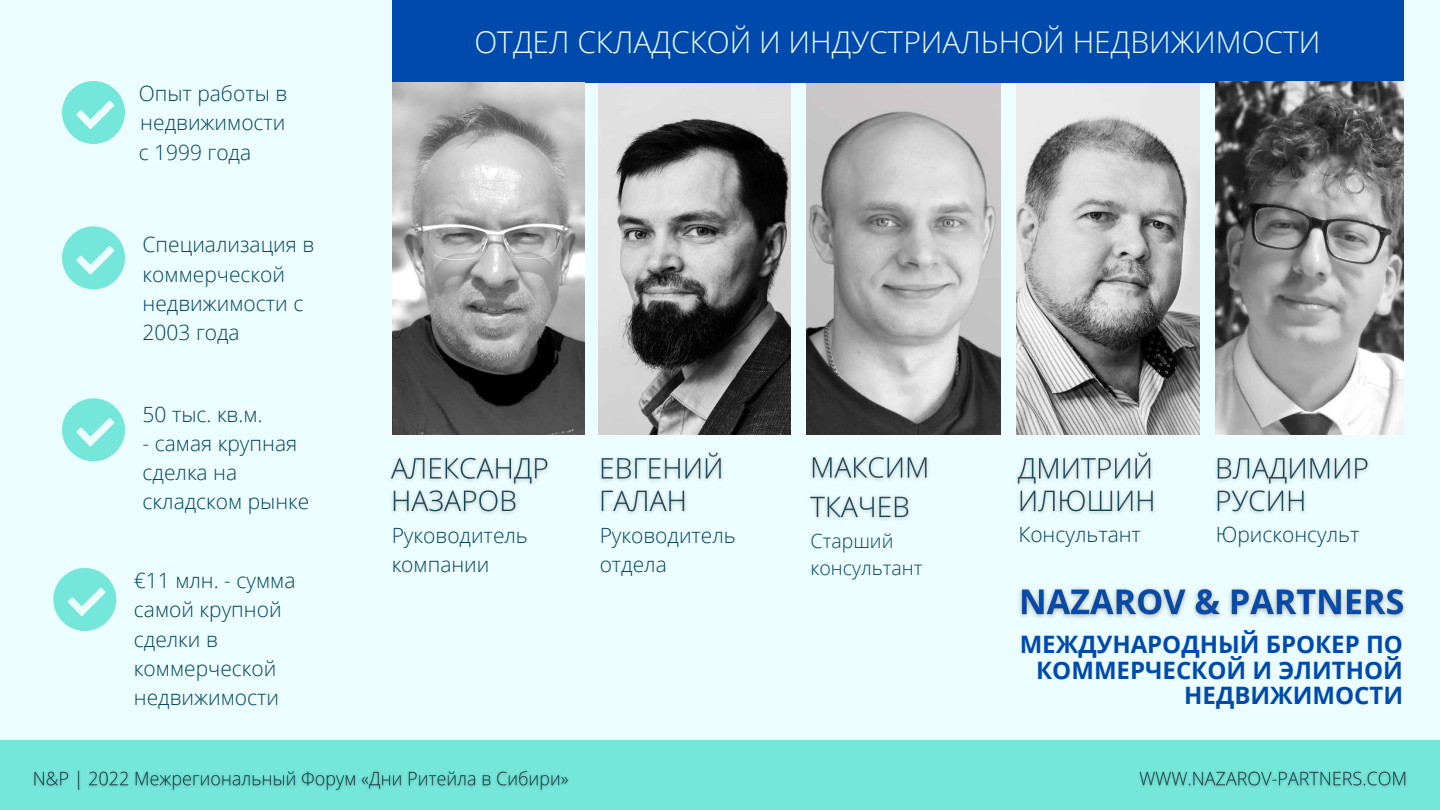
<style>
.page{position:relative;width:1440px;height:810px;background:#ebfdff}
.page>*{position:absolute;margin:0;border:0;box-sizing:border-box;transform-origin:0 0}
.t1{font:300 30px "Open Sans";color:#ebfdff}
.t2{font:700 24px/25.5px "Open Sans";color:#004aad;text-align:right}
.t3{font:300 21px/29.1px "Open Sans";color:#05445e}
.t4{font:300 19.5px/27.2px "Open Sans";color:#05445e}
</style>
<div class="page">
<img style="left:599px;top:83px;width:192px;height:352px">
<img style="left:806px;top:83px;width:195px;height:352px">
<img style="left:1016px;top:83px;width:184px;height:352px">
<div style="left:0;top:740px;width:1440px;height:70px;background:#75e6da"></div>
<img style="left:33px;top:770px;width:1374px;height:21px">
<div style="left:392px;top:0;width:1011px;height:83px;background:#004aad"></div>
<svg style="left:62px;top:81px;width:63px;height:63px"></svg>
<svg style="left:62px;top:226px;width:63px;height:63px"></svg>
<svg style="left:62px;top:398px;width:63px;height:63px"></svg>
<svg style="left:53px;top:568px;width:63px;height:63px"></svg>
<img style="left:392px;top:83px;width:192px;height:351px">
<img style="left:1019px;top:588px;width:386px;height:30px">
<img style="left:600px;top:452px;width:123px;height:62px">
<img style="left:810px;top:456px;width:118px;height:64px">
<img style="left:1016px;top:452px;width:139px;height:62px">
<img style="left:390px;top:457px;width:159px;height:57px">
<img style="left:1216px;top:82px;width:187px;height:352px">
<img style="left:1216px;top:457px;width:153px;height:57px">
<p class="t3" style="left:139px;top:79px;width:150px;text-align:justify">Опыт работы в недвижимости с 1999 года</p>
<p class="t3" style="left:143px;top:230px;width:173px">Специализация в коммерческой недвижимости с<br>2003 года</p>
<p class="t3" style="left:143px;top:399px;width:122px">50 тыс. кв.м.</p>
<p class="t3" style="left:143px;top:428px;width:168px">- самая крупная сделка на складском рынке</p>
<p class="t3" style="left:134px;top:566px;width:163px">€11 млн. - сумма самой крупной сделки в коммерческой недвижимости</p>
<h1 class="t1" style="left:474px;top:21px;width:848px">ОТДЕЛ СКЛАДСКОЙ И ИНДУСТРИАЛЬНОЙ НЕДВИЖИМОСТИ</h1>
<p class="t3" style="left:392px;top:520px;width:138px">Руководитель компании</p>
<p class="t3" style="left:1216px;top:519px;width:145px">Юрисконсульт</p>
<p class="t3" style="left:600px;top:520px;width:138px">Руководитель отдела</p>
<p class="t4" style="left:811px;top:527px;width:113px">Старший консультант</p>
<p class="t3" style="left:1018px;top:519px;width:124px">Консультант</p>
<p class="t2" style="left:1020px;top:631px;width:385px">МЕЖДУНАРОДНЫЙ БРОКЕР ПО<br>КОММЕРЧЕСКОЙ И ЭЛИТНОЙ<br>НЕДВИЖИМОСТИ</p>
</div>
